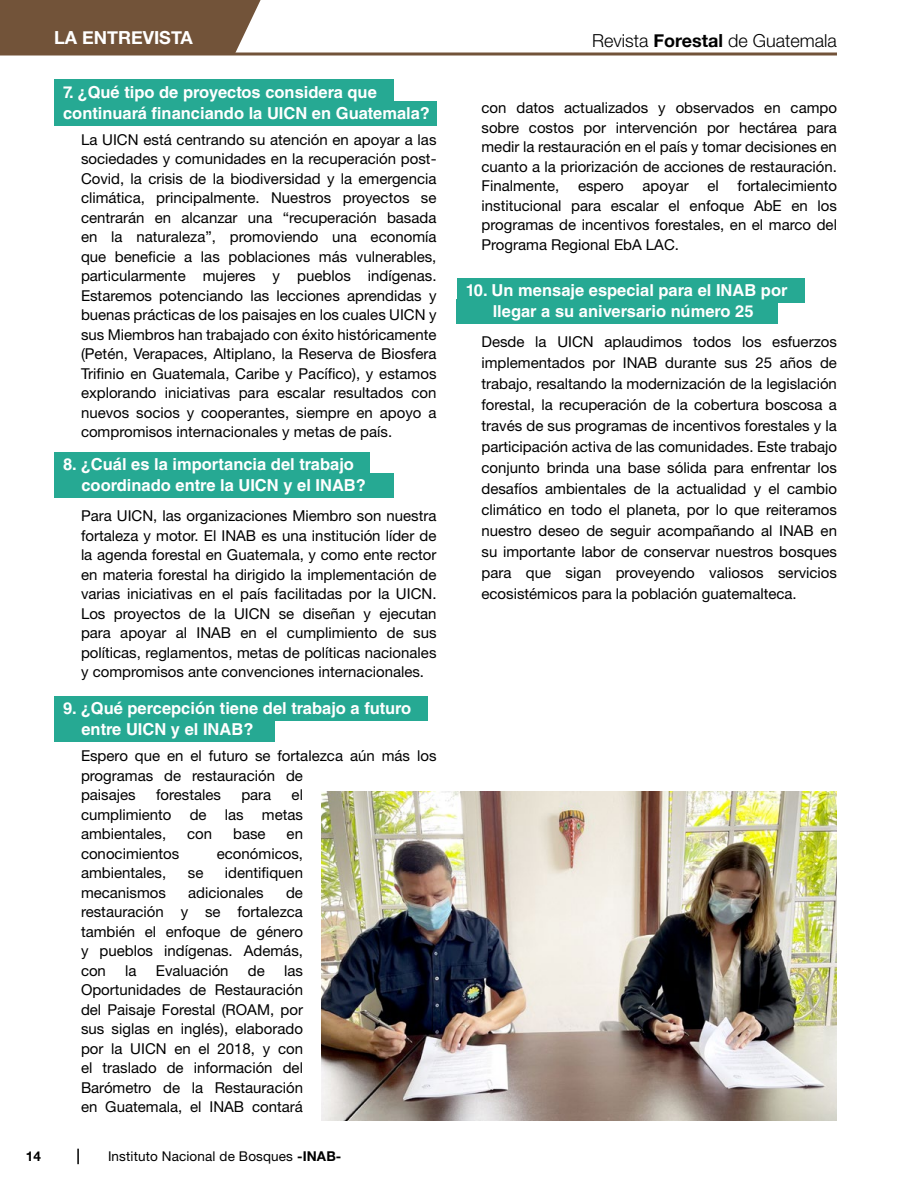
<style>
.page{position:relative;width:918px;height:1188px;background:#fff}
.page>*{position:absolute;margin:0;border:0;box-sizing:border-box;transform-origin:0 0}
.t1{font:300 18px "Helvetica Neue LT Std";color:#000}
.t2{font:700 18px "Helvetica Neue";color:#fff}
.t3{font:700 16.5px/21px "Helvetica LT Std";color:#fff}
.t4{font:15px/19.5px "Helvetica Neue LT Std";color:#000;text-align:justify}
.t5{font:13.5px "Helvetica Neue LT Std";letter-spacing:.01em;color:#000}
.t6{font:700 13.5px "Helvetica Neue";color:#000}
.s1{font-family:"Helvetica Neue";font-weight:700}
</style>
<div class="page">
<div style="left:0;top:0;width:261px;height:52px;background:#725339"></div>
<svg style="left:0;top:52px;width:837px;height:4px;background:#907763"></svg>
<svg style="left:77px;top:1149px;width:2px;height:15px"></svg>
<img style="left:321px;top:791px;width:516px;height:329px">
<div style="left:54px;top:80px;width:339px;height:24px;background:#26a993"></div>
<div style="left:54px;top:452px;width:315px;height:24px;background:#26a993"></div>
<div style="left:54px;top:696px;width:374px;height:25px;background:#26a993"></div>
<div style="left:457px;top:279px;width:348px;height:24px;background:#26a993"></div>
<div style="left:54px;top:101px;width:382px;height:24px;background:#26a993"></div>
<div style="left:54px;top:473px;width:339px;height:24px;background:#26a993"></div>
<div style="left:54px;top:718px;width:220px;height:24px;background:#26a993"></div>
<div style="left:457px;top:300px;width:321px;height:24px;background:#26a993"></div>
<p class="t2" style="left:54px;top:26px;width:140px">LA ENTREVISTA</p>
<p class="t1" style="left:592px;top:30px;width:246px">Revista <span class="s1">Forestal</span> de Guatemala</p>
<p class="t3" style="left:63px;top:81px;width:368px">7. ¿Qué tipo de proyectos considera que continuará financiando la UICN en Guatemala?</p>
<p class="t4" style="left:81px;top:130px;width:357px">La UICN está centrando su atención en apoyar a las sociedades y comunidades en la recuperación post-Covid, la crisis de la biodiversidad y la emergencia climática, principalmente. Nuestros proyectos se centrarán en alcanzar una “recuperación basada en la naturaleza”, promoviendo una economía que beneficie a las poblaciones más vulnerables, particularmente mujeres y pueblos indígenas.<br>Estaremos potenciando las lecciones aprendidas y buenas prácticas de los paisajes en los cuales UICN y sus Miembros han trabajado con éxito históricamente (Petén, Verapaces, Altiplano, la Reserva de Biosfera Trifinio en Guatemala, Caribe y Pacífico), y estamos explorando iniciativas para escalar resultados con nuevos socios y cooperantes, siempre en apoyo a compromisos internacionales y metas de país.</p>
<p class="t3" style="left:81px;top:453px;width:286px;text-indent:-18px">8. ¿Cuál es la importancia del trabajo coordinado entre la UICN y el INAB?</p>
<p class="t4" style="left:81px;top:506px;width:357px">Para UICN, las organizaciones Miembro son nuestra fortaleza y motor. El INAB es una institución líder de la agenda forestal en Guatemala, y como ente rector en materia forestal ha dirigido la implementación de varias iniciativas en el país facilitadas por la UICN.<br>Los proyectos de la UICN se diseñan y ejecutan para apoyar al INAB en el cumplimiento de sus políticas, reglamentos, metas de políticas nacionales y compromisos ante convenciones internacionales.</p>
<p class="t3" style="left:81px;top:698px;width:331px;text-indent:-18px">9. ¿Qué percepción tiene del trabajo a futuro entre UICN y el INAB?</p>
<p class="t4" style="left:81px;top:746px;width:357px;text-align:left">Espero que en el futuro se fortalezca aún más los programas de restauración de<br>paisajes</p>
<p class="t4" style="left:156px;top:785px;width:66px">forestales</p>
<p class="t4" style="left:241px;top:785px;width:31px">para</p>
<p class="t4" style="left:81px;top:785px;width:224px;text-indent:211px">el cumplimiento de las metas ambientales,</p>
<p class="t4" style="left:187px;top:824px;width:27px">con</p>
<p class="t4" style="left:233px;top:824px;width:34px">base</p>
<p class="t4" style="left:287px;top:824px;width:18px">en</p>
<p class="t4" style="left:81px;top:844px;width:100px">conocimientos</p>
<p class="t4" style="left:217px;top:844px;width:88px">económicos,</p>
<p class="t4" style="left:81px;top:863px;width:87px">ambientales,</p>
<p class="t4" style="left:188px;top:863px;width:17px">se</p>
<p class="t4" style="left:225px;top:863px;width:80px">identifiquen</p>
<p class="t4" style="left:81px;top:883px;width:87px">mecanismos</p>
<p class="t4" style="left:188px;top:883px;width:77px">adicionales</p>
<p class="t4" style="left:81px;top:883px;width:224px;text-indent:205px">de restauración y se fortalezca también el enfoque de género y pueblos indígenas. Además, con</p>
<p class="t4" style="left:125px;top:961px;width:13px">la</p>
<p class="t4" style="left:156px;top:961px;width:74px">Evaluación</p>
<p class="t4" style="left:248px;top:961px;width:18px">de</p>
<p class="t4" style="left:81px;top:961px;width:224px;text-indent:203px">las Oportunidades de Restauración del Paisaje Forestal (ROAM, por sus siglas en inglés), elaborado por la UICN en el 2018, y con el traslado de información del Barómetro de la Restauración en Guatemala, el INAB contará</p>
<p class="t6" style="left:26px;top:1148px;width:17px">14</p>
<p class="t5" style="left:108px;top:1148px;width:235px">Instituto Nacional de Bosques <span class="s1">-INAB-</span></p>
<p class="t4" style="left:482px;top:98px;width:357px">con datos actualizados y observados en campo sobre costos por intervención por hectárea para medir la restauración en el país y tomar decisiones en cuanto a la priorización de acciones de restauración.<br>Finalmente, espero apoyar el fortalecimiento institucional para escalar el enfoque AbE en los programas de incentivos forestales, en el marco del Programa Regional EbA LAC.</p>
<p class="t3" style="left:466px;top:280px;width:323px;text-align:center">10. Un mensaje especial para el INAB por llegar a su aniversario número 25</p>
<p class="t4" style="left:482px;top:331px;width:357px;line-height:21px">Desde la UICN aplaudimos todos los esfuerzos implementados por INAB durante sus 25 años de trabajo, resaltando la modernización de la legislación forestal, la recuperación de la cobertura boscosa a través de sus programas de incentivos forestales y la participación activa de las comunidades. Este trabajo conjunto brinda una base sólida para enfrentar los desafíos ambientales de la actualidad y el cambio climático en todo el planeta, por lo que reiteramos nuestro deseo de seguir acompañando al INAB en su importante labor de conservar nuestros bosques para que sigan proveyendo valiosos servicios ecosistémicos para la población guatemalteca.</p>
</div>
